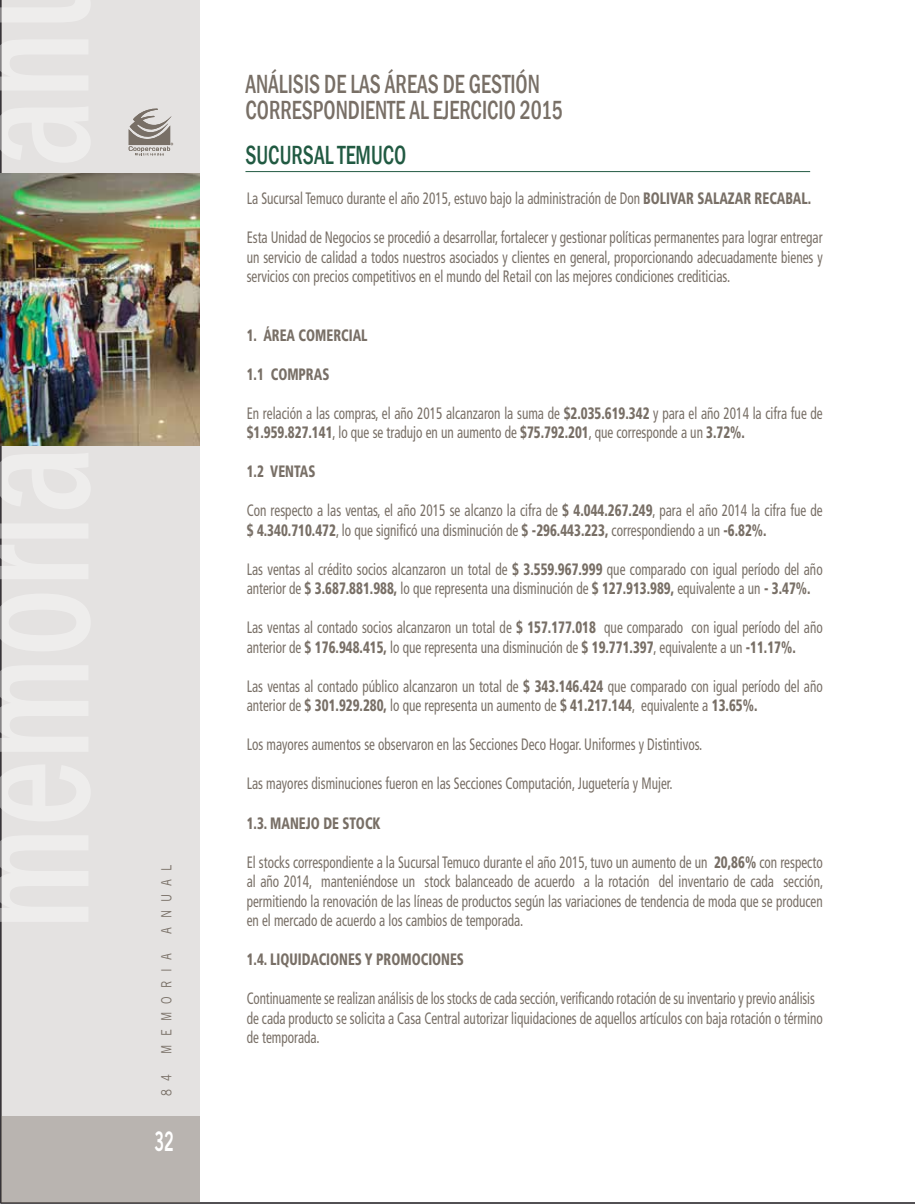
<style>
.page{position:relative;width:915px;height:1204px;background:#fff}
.page>*{position:absolute;margin:0;border:0;box-sizing:border-box;transform-origin:0 0}
.t1{font:500 condensed 27px/25.5px "Franklin Gothic";color:#786f66;scale:.8 1}
.t2{font:500 condensed 27px "Franklin Gothic";color:#215a42;scale:.8 1}
.t3{font:27px "Trade Gothic LT Std Bd 2";color:#fff;scale:.59 1}
.t4{font:condensed 16.5px/19.5px "Frutiger";color:#786f66;scale:.8 1}
.t5{font:condensed 16.5px/19.5px "Frutiger";color:#786f66;scale:.79 1}
.t6{font:900 condensed 16.5px "Frutiger";color:#786f66;scale:.8 1}
.t7{font:14.1px "Trade Gothic LT Std";letter-spacing:.735em;color:#786f66;scale:.8 1}
.s1{font-weight:900}
</style>
<div class="page">
<div style="left:1px;top:0;width:198px;height:1203px;background:#e4e2e1"></div>
<div style="left:1px;top:1116px;width:198px;height:87px;background:#b9b4b0"></div>
<svg style="left:1px;top:835px;width:87px;height:86px"></svg>
<svg style="left:1px;top:764px;width:89px;height:57px"></svg>
<svg style="left:1px;top:665px;width:87px;height:86px"></svg>
<svg style="left:1px;top:593px;width:89px;height:58px"></svg>
<svg style="left:1px;top:523px;width:87px;height:56px"></svg>
<svg style="left:1px;top:453px;width:89px;height:56px"></svg>
<svg style="left:1px;top:106px;width:89px;height:57px"></svg>
<svg style="left:1px;top:39px;width:87px;height:51px"></svg>
<svg style="left:1px;top:0;width:89px;height:22px"></svg>
<img style="left:1px;top:173px;width:198px;height:272px">
<svg style="left:129px;top:108px;width:44px;height:47px"></svg>
<hr style="left:245px;top:171px;width:564px;height:1px;background:#215a42">
<p class="t7" style="left:158px;top:933px;width:88px;rotate:-90deg">ANUAL</p>
<p class="t7" style="left:158px;top:1054px;width:127px;rotate:-90deg">MEMORIA</p>
<p class="t7" style="left:158px;top:1095px;width:29px;rotate:-90deg">8 4</p>
<h1 class="t3" style="left:154px;top:1124px;width:35px">32</h1>
<h1 class="t1" style="left:245px;top:71px;width:398px">ANÁLISIS DE LAS ÁREAS DE GESTIÓN<br>CORRESPONDIENTE AL EJERCICIO 2015</h1>
<h1 class="t2" style="left:245px;top:137px;width:203px">SUCURSAL TEMUCO</h1>
<p class="t4" style="left:246px;top:189px;width:706px">La Sucursal Temuco durante el año 2015, estuvo bajo la administración de Don <span class="s1">BOLIVAR SALAZAR RECABAL.</span></p>
<p class="t4" style="left:246px;top:228px;width:721px;text-align:justify">Esta Unidad de Negocios se procedió a desarrollar, fortalecer y gestionar políticas permanentes para lograr entregar un servicio de calidad a todos nuestros asociados y clientes en general, proporcionando adecuadamente bienes y servicios con precios competitivos en el mundo del Retail con las mejores condiciones crediticias.</p>
<p class="t6" style="left:246px;top:325px;width:153px">1. ÁREA COMERCIAL</p>
<p class="t6" style="left:246px;top:364px;width:105px">1.1 COMPRAS</p>
<p class="t4" style="left:246px;top:403px;width:721px">En relación a las compras, el año 2015 alcanzaron la suma de <span class="s1">$2.035.619.342</span> y para el año 2014 la cifra fue de <span class="s1">$1.959.827.141</span>, lo que se tradujo en un aumento de <span class="s1">$75.792.201</span>, que corresponde a un <span class="s1">3.72%.</span></p>
<p class="t6" style="left:246px;top:461px;width:87px">1.2 VENTAS</p>
<p class="t4" style="left:246px;top:501px;width:721px">Con respecto a las ventas, el año 2015 se alcanzo la cifra de <span class="s1">$ 4.044.267.249</span>, para el año 2014 la cifra fue de <span class="s1">$ 4.340.710.472</span>, lo que significó una disminución de <span class="s1">$ -296.443.223,</span> correspondiendo a un <span class="s1">-6.82%.</span></p>
<p class="t4" style="left:246px;top:559px;width:721px">Las ventas al crédito socios alcanzaron un total de <span class="s1">$ 3.559.967.999</span> que comparado con igual período del año anterior de <span class="s1">$ 3.687.881.988,</span> lo que representa una disminución de <span class="s1">$ 127.913.989,</span> equivalente a un <span class="s1">- 3.47%.</span></p>
<p class="t4" style="left:246px;top:618px;width:721px">Las ventas al contado socios alcanzaron un total de <span class="s1">$ 157.177.018</span> que comparado con igual período del año anterior de <span class="s1">$ 176.948.415,</span> lo que representa una disminución de <span class="s1">$ 19.771.397</span>, equivalente a un <span class="s1">-11.17%.</span></p>
<p class="t4" style="left:246px;top:676px;width:721px">Las ventas al contado público alcanzaron un total de <span class="s1">$ 343.146.424</span> que comparado con igual período del año anterior de <span class="s1">$ 301.929.280,</span> lo que representa un aumento de <span class="s1">$ 41.217.144</span>, equivalente a <span class="s1">13.65%.</span></p>
<p class="t4" style="left:246px;top:735px;width:571px">Los mayores aumentos se observaron en las Secciones Deco Hogar. Uniformes y Distintivos.</p>
<p class="t4" style="left:246px;top:774px;width:534px">Las mayores disminuciones fueron en las Secciones Computación, Juguetería y Mujer.</p>
<p class="t6" style="left:246px;top:812px;width:169px">1.3. MANEJO DE STOCK</p>
<p class="t4" style="left:246px;top:852px;width:722px;text-align:justify">El stocks correspondiente a la Sucursal Temuco durante el año 2015, tuvo un aumento de un <span class="s1">20,86%</span> con respecto al año 2014, manteniéndose un stock balanceado de acuerdo a la rotación del inventario de cada sección, permitiendo la renovación de las líneas de productos según las variaciones de tendencia de moda que se producen en el mercado de acuerdo a los cambios de temporada.</p>
<p class="t6" style="left:246px;top:949px;width:273px">1.4. LIQUIDACIONES Y PROMOCIONES</p>
<p class="t5" style="left:246px;top:988px;width:730px">Continuamente se realizan análisis de los stocks de cada sección, verificando rotación de su inventario y previo análisis de cada producto se solicita a Casa Central autorizar liquidaciones de aquellos artículos con baja rotación o término de temporada.</p>
</div>
